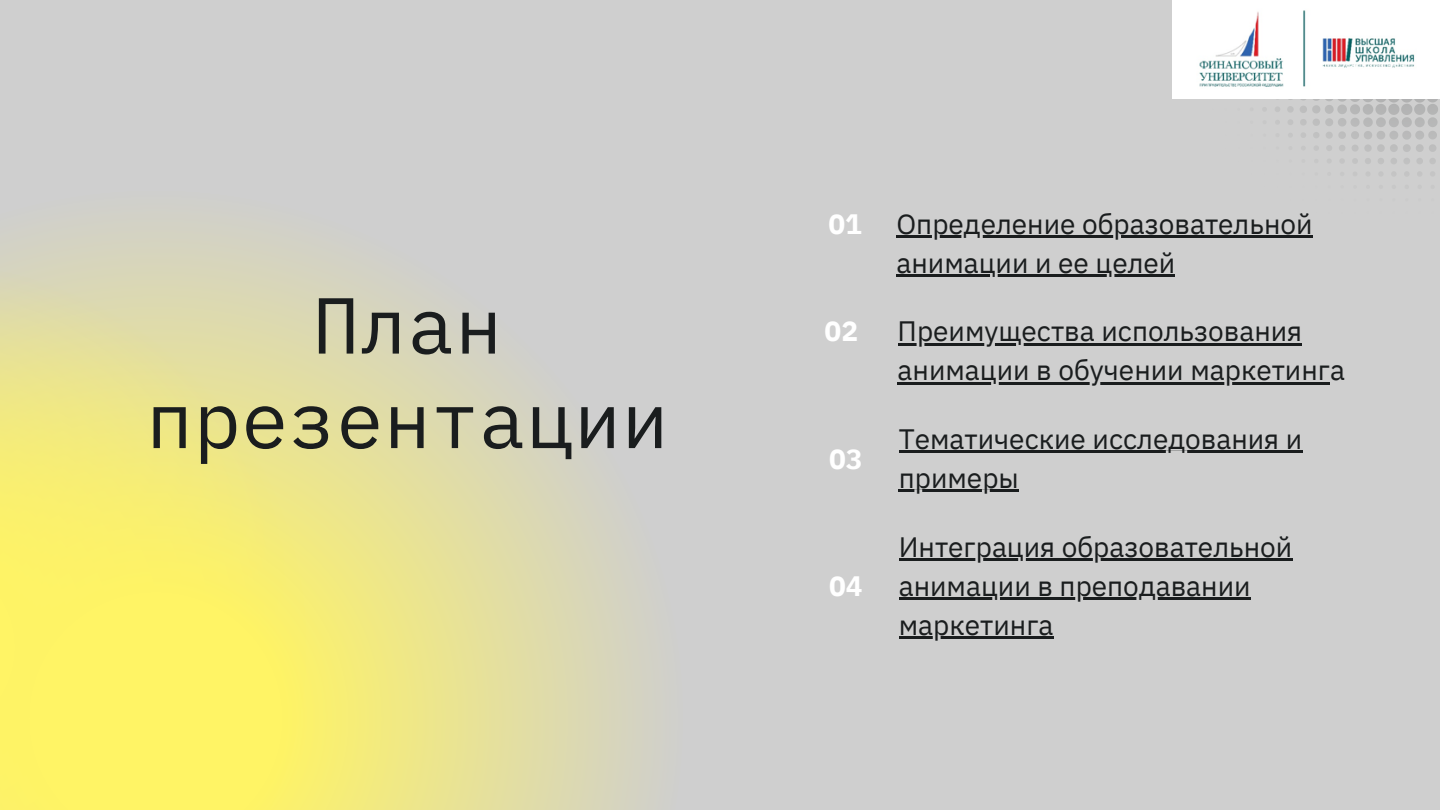
<style>
.page{position:relative;width:1440px;height:810px;background:#cfcfcf}
.page>*{position:absolute;margin:0;border:0;box-sizing:border-box;transform-origin:0 0}
.t1{font:79.2px/94.5px "IBM Plex Mono";color:#1a1d1e;text-align:center}
.t2{font:28px/39px "IBM Plex Sans";color:#1a1d1e}
.t3{font:700 28px "IBM Plex Sans";color:#fff}
</style>
<div class="page">
<svg style="left:460px;top:331px;width:189px;height:479px"></svg>
<svg style="left:0;top:226px;width:460px;height:584px;background:#ece58b"></svg>
<div style="left:0;top:760px;width:266px;height:50px;background:#fff465"></div>
<hr style="left:897px;top:235px;width:416px;height:2px;background:#1a1d1e">
<hr style="left:897px;top:274px;width:278px;height:2px;background:#1a1d1e">
<svg style="left:1199px;top:98px;width:241px;height:77px"></svg>
<img style="left:1173px;top:0;width:267px;height:98px">
<hr style="left:898px;top:343px;width:203px;height:2px;background:#1a1d1e">
<hr style="left:1101px;top:343px;width:201px;height:2px;background:#1a1d1e">
<hr style="left:898px;top:382px;width:432px;height:2px;background:#1a1d1e">
<hr style="left:899px;top:451px;width:403px;height:2px;background:#1a1d1e">
<hr style="left:899px;top:490px;width:120px;height:2px;background:#1a1d1e">
<hr style="left:899px;top:558px;width:393px;height:3px;background:#1a1d1e">
<hr style="left:899px;top:597px;width:352px;height:3px;background:#1a1d1e">
<hr style="left:899px;top:636px;width:154px;height:3px;background:#1a1d1e">
<p class="t1" style="left:146px;top:277px;width:524px">План презентации</p>
<p class="t3" style="left:828px;top:205px;width:35px">01</p>
<p class="t3" style="left:825px;top:313px;width:35px">02</p>
<p class="t3" style="left:829px;top:440px;width:35px">03</p>
<p class="t3" style="left:829px;top:567px;width:35px">04</p>
<p class="t2" style="left:897px;top:204px;width:418px">Определение образовательной</p>
<h1 class="t2" style="left:897px;top:243px;width:280px">анимации и ее целей</h1>
<p class="t2" style="left:898px;top:311px;width:406px">Преимущества использования</p>
<p class="t2" style="left:898px;top:350px;width:449px">анимации в обучении маркетинга</p>
<p class="t2" style="left:899px;top:419px;width:405px">Тематические исследования и</p>
<p class="t2" style="left:899px;top:458px;width:122px">примеры</p>
<p class="t2" style="left:899px;top:527px;width:395px">Интеграция образовательной анимации в преподавании маркетинга</p>
</div>
